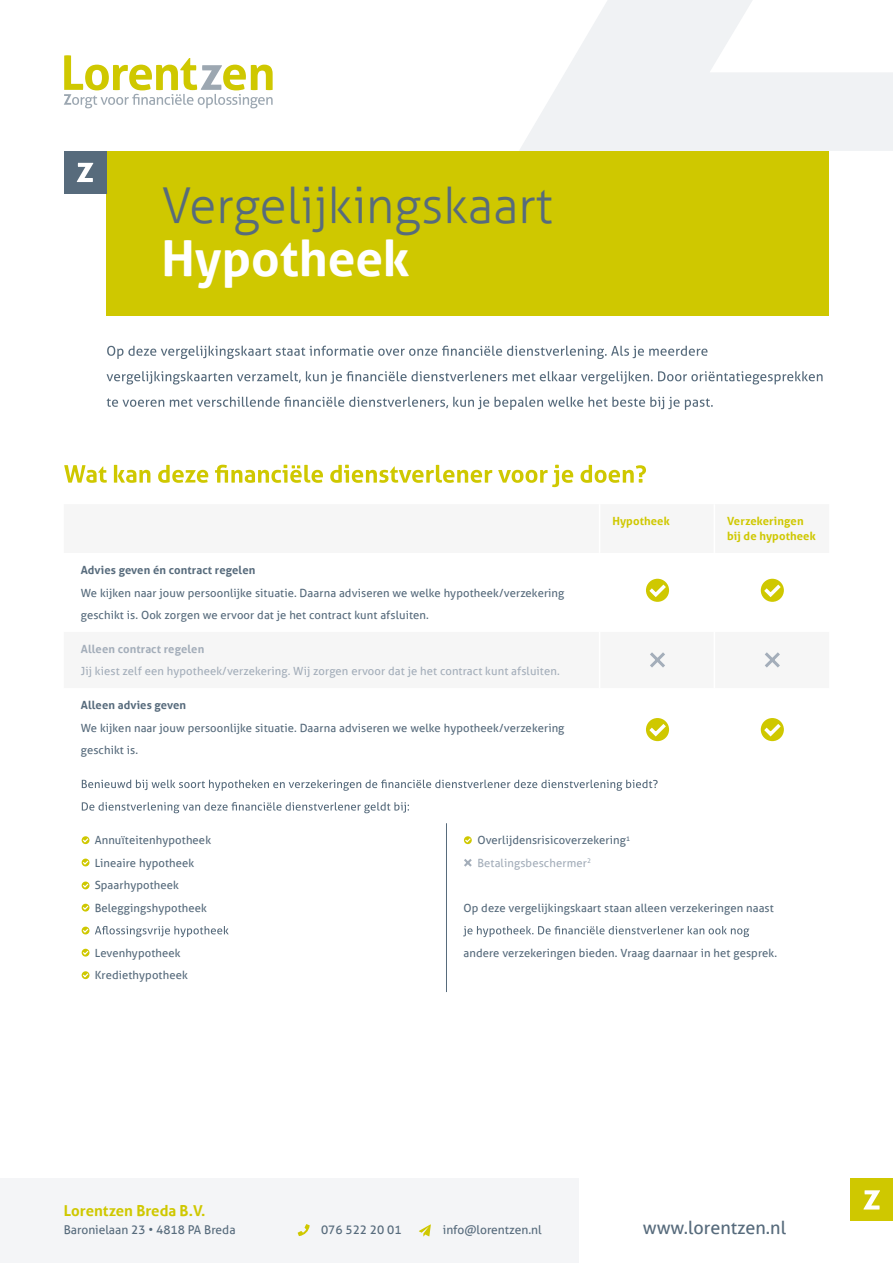
<style>
.page{position:relative;width:893px;height:1263px;background:#fff}
.page>*{position:absolute;margin:0;border:0;box-sizing:border-box;transform-origin:0 0}
.t1{font:300 49.5px "Aller";color:#576b7c}
.t2{font:700 49.5px "Aller";color:#fff}
.t3{font:18px "Aller";color:#576b7c}
.t4{font:700 15px "Aller";color:#cfc800}
.t5{font:12px "Aller";color:#576b7c}
.t6{font:11.25px/22.5px "Aller";letter-spacing:.01em;color:#576b7c}
.t7{font:11.25px "Aller";letter-spacing:.01em;color:#a4aeba}
.t8{font:700 11.25px "Aller";letter-spacing:.01em;color:#576b7c}
.t9{font:700 11.25px/15px "Aller";letter-spacing:.01em;color:#cfc800}
.t10{font:700 11.25px "Aller";letter-spacing:.01em;color:#a4aeba}
.s1{color:#a4aeba}
</style>
<div class="page">
<svg style="left:82px;top:780px;width:576px;height:11px"></svg>
<svg style="left:82px;top:802px;width:327px;height:11px"></svg>
<hr style="left:446px;top:823px;width:1px;height:169px;background:#576b7c">
<svg style="left:463px;top:926px;width:286px;height:11px"></svg>
<svg style="left:64px;top:55px;width:209px;height:53px"></svg>
<svg style="left:519px;top:0;width:374px;height:151px;fill:#f0f2f4"></svg>
<div style="left:106px;top:151px;width:723px;height:165px;background:#cfc800"></div>
<div style="left:64px;top:151px;width:42px;height:43px;background:#576b7c"></div>
<svg style="left:77px;top:163px;width:16px;height:19px"></svg>
<div style="left:850px;top:1179px;width:43px;height:42px;background:#cfc800"></div>
<svg style="left:863px;top:1190px;width:17px;height:19px"></svg>
<div style="left:0;top:1179px;width:578px;height:84px;background:#f4f5f7"></div>
<svg style="left:298px;top:1224px;width:12px;height:12px"></svg>
<svg style="left:419px;top:1224px;width:12px;height:12px"></svg>
<svg style="left:107px;top:346px;width:600px;height:13px"></svg>
<svg style="left:107px;top:371px;width:716px;height:13px"></svg>
<svg style="left:107px;top:397px;width:606px;height:13px"></svg>
<svg style="left:64px;top:465px;width:582px;height:22px"></svg>
<svg style="left:464px;top:859px;width:8px;height:8px"></svg>
<div style="left:761px;top:579px;width:23px;height:23px;background:#cfc800;border-radius:50%"></div>
<svg style="left:760px;top:581px;width:24px;height:19px"></svg>
<div style="left:761px;top:718px;width:23px;height:23px;background:#cfc800;border-radius:50%"></div>
<svg style="left:760px;top:720px;width:24px;height:19px"></svg>
<svg style="left:464px;top:837px;width:8px;height:6px"></svg>
<svg style="left:82px;top:837px;width:8px;height:6px"></svg>
<svg style="left:82px;top:859px;width:8px;height:7px"></svg>
<svg style="left:82px;top:882px;width:8px;height:7px"></svg>
<svg style="left:82px;top:904px;width:8px;height:7px"></svg>
<svg style="left:82px;top:926px;width:147px;height:11px"></svg>
<svg style="left:82px;top:949px;width:8px;height:7px"></svg>
<svg style="left:82px;top:972px;width:8px;height:6px"></svg>
<div style="left:646px;top:579px;width:23px;height:23px;background:#cfc800;border-radius:50%"></div>
<svg style="left:646px;top:581px;width:24px;height:19px"></svg>
<svg style="left:646px;top:718px;width:23px;height:23px"></svg>
<svg style="left:646px;top:720px;width:24px;height:19px"></svg>
<svg style="left:650px;top:652px;width:16px;height:16px"></svg>
<svg style="left:764px;top:652px;width:16px;height:16px"></svg>
<h1 class="t1" style="left:162px;top:176px;width:393px">Vergelijkingskaart</h1>
<h1 class="t2" style="left:162px;top:228px;width:250px">Hypotheek</h1>
<p class="t8" style="left:81px;top:563px;width:176px">Advies geven én contract regelen</p>
<p class="t6" style="left:81px;top:581px;width:485px">We kijken naar jouw persoonlijke situatie. Daarna adviseren we welke hypotheek/verzekering geschikt is. Ook zorgen we ervoor dat je het contract kunt afsluiten.</p>
<p class="t10" style="left:81px;top:642px;width:125px">Alleen contract regelen</p>
<p class="t7" style="left:81px;top:664px;width:480px">Jij kiest zelf een hypotheek/verzekering. Wij zorgen ervoor dat je het contract kunt afsluiten.</p>
<p class="t8" style="left:81px;top:698px;width:107px">Alleen advies geven</p>
<p class="t6" style="left:81px;top:716px;width:485px">We kijken naar jouw persoonlijke situatie. Daarna adviseren we welke hypotheek/verzekering geschikt is.</p>
<p class="t9" style="left:612px;top:514px;width:59px">Hypotheek</p>
<p class="t9" style="left:727px;top:514px;width:90px">Verzekeringen bij de hypotheek</p>
<p class="t6" style="left:95px;top:829px;width:118px">Annuïteitenhypotheek<br>Lineaire hypotheek<br>Spaarhypotheek<br>Beleggingshypotheek</p>
<p class="t6" style="left:95px;top:941px;width:95px">Levenhypotheek<br>Krediethypotheek</p>
<p class="t6" style="left:477px;top:829px;width:154px">Overlijdensrisicoverzekering<sup>1<br></sup><span class="s1">Betalingsbeschermer</span><sup>2</sup></p>
<p class="t6" style="left:463px;top:896px;width:312px">Op deze vergelijkingskaart staan alleen verzekeringen naast</p>
<p class="t6" style="left:463px;top:941px;width:315px">andere verzekeringen bieden. Vraag daarnaar in het gesprek.</p>
<h3 class="t4" style="left:64px;top:1201px;width:143px">Lorentzen Breda B.V.</h3>
<p class="t5" style="left:64px;top:1222px;width:173px">Baronielaan 23 • 4818 PA Breda</p>
<p class="t5" style="left:321px;top:1222px;width:82px">076 522 20 01</p>
<p class="t5" style="left:443px;top:1222px;width:100px">info@lorentzen.nl</p>
<h2 class="t3" style="left:643px;top:1217px;width:145px">www.lorentzen.nl</h2>
</div>
